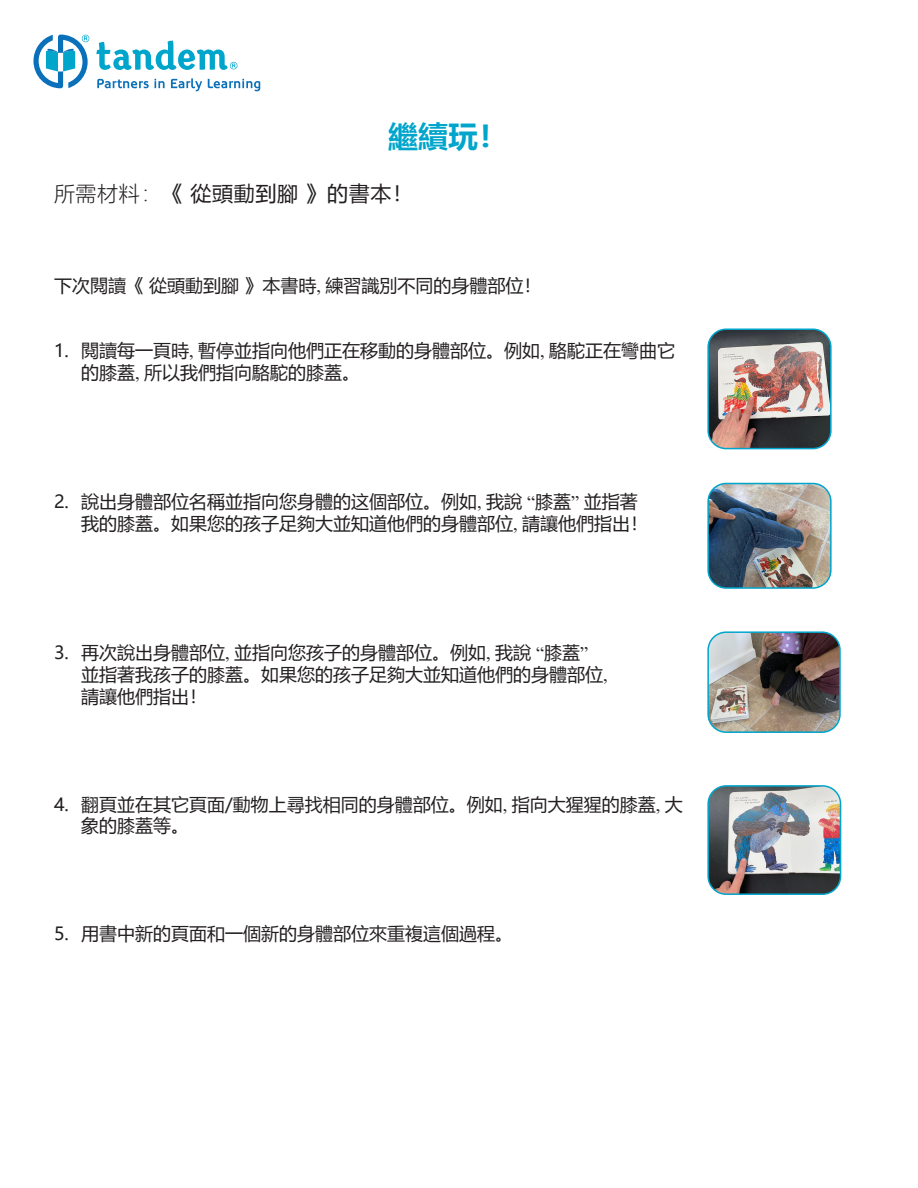
<style>
.page{position:relative;width:918px;height:1188px;background:#fff}
.page>*{position:absolute;margin:0;border:0;box-sizing:border-box;transform-origin:0 0}
.t1{font:700 30px "Microsoft Ya Hei";color:#00a5cc}
.t2{font:21px "Microsoft Ya Hei";letter-spacing:.03em;color:#231f20}
.t3{font:18px/21.6px "Microsoft Ya Hei";color:#231f20}
.s1{font-weight:300}
.s2{font-family:"Times New Roman"}
</style>
<div class="page">
<svg style="left:97px;top:79px;width:52px;height:9px"></svg>
<svg style="left:155px;top:79px;width:10px;height:9px"></svg>
<svg style="left:171px;top:78px;width:31px;height:13px"></svg>
<svg style="left:208px;top:79px;width:52px;height:12px"></svg>
<svg style="left:33px;top:35px;width:56px;height:53px"></svg>
<svg style="left:96px;top:41px;width:141px;height:29px"></svg>
<img style="left:710px;top:484px;width:119px;height:102px">
<div style="left:707px;top:483px;width:125px;height:106px;border:2px solid #00a5cc;border-radius:18px"></div>
<img style="left:710px;top:331px;width:119px;height:118px">
<div style="left:707px;top:328px;width:125px;height:121px;border:2px solid #00a5cc;border-radius:18px"></div>
<img style="left:710px;top:634px;width:128px;height:96px">
<div style="left:707px;top:631px;width:134px;height:102px;border:2px solid #00a5cc;border-radius:18px"></div>
<img style="left:710px;top:786px;width:131px;height:108px">
<div style="left:707px;top:785px;width:134px;height:110px;border:2px solid #00a5cc;border-radius:18px"></div>
<p class="t1" style="left:388px;top:115px;width:121px">繼續玩！</p>
<p class="t2" style="left:54px;top:180px;width:361px"><span class="s1">所需材料：</span>《 從頭動到腳 》的書本！</p>
<p class="t3" style="left:54px;top:274px;width:489px">下次閱讀《 從頭動到腳 》本書時<span class="s2">,</span> 練習識別不同的身體部位！</p>
<p class="t3" style="left:81px;top:339px;width:595px;text-indent:-27px">1. 閱讀每一頁時<span class="s2">,</span> 暫停並指向他們正在移動的身體部位。例如<span class="s2">,</span> 駱駝正在彎曲它的膝蓋<span class="s2">,</span> 所以我們指向駱駝的膝蓋。</p>
<p class="t3" style="left:81px;top:490px;width:568px;text-indent:-27px">2. 說出身體部位名稱並指向您身體的这個部位。例如<span class="s2">,</span> 我說 <span class="s2">“</span>膝蓋<span class="s2">”</span> 並指著我的膝蓋。如果您的孩子足夠大並知道他們的身體部位<span class="s2">,</span> 請讓他們指出！</p>
<p class="t3" style="left:81px;top:642px;width:528px;text-indent:-27px">3. 再次說出身體部位<span class="s2">,</span> 並指向您孩子的身體部位。例如<span class="s2">,</span> 我說 <span class="s2">“</span>膝蓋<span class="s2">”</span>並指著我孩子的膝蓋。如果您的孩子足夠大並知道他們的身體部位<span class="s2">,</span>請讓他們指出！</p>
<p class="t3" style="left:81px;top:793px;width:603px;text-indent:-27px">4. 翻頁並在其它頁面/動物上尋找相同的身體部位。例如<span class="s2">,</span> 指向大猩猩的膝蓋<span class="s2">,</span> 大象的膝蓋等。</p>
<p class="t3" style="left:54px;top:922px;width:460px">5. 用書中新的頁面和一個新的身體部位來重複這個過程。</p>
</div>
